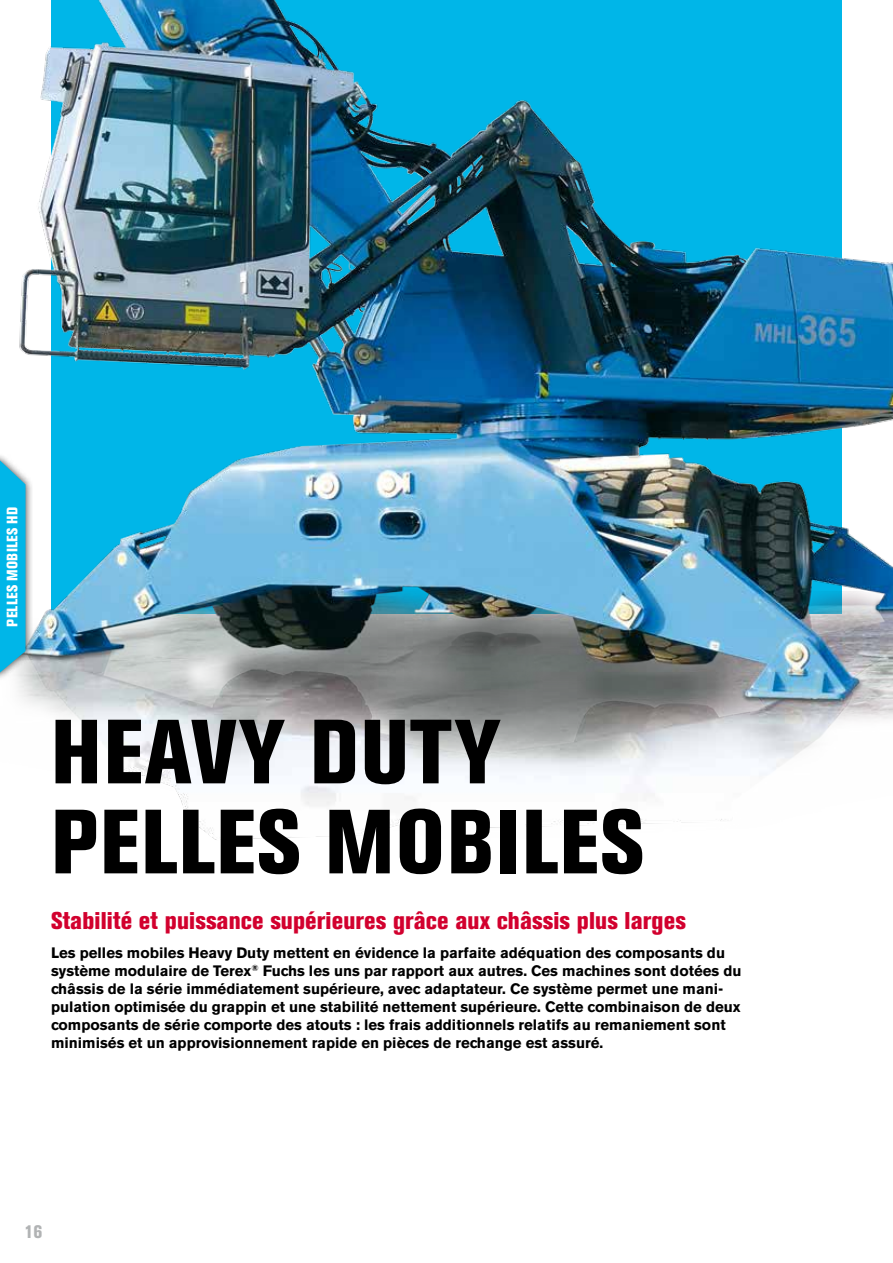
<style>
.page{position:relative;width:893px;height:1263px;background:#fff}
.page>*{position:absolute;margin:0;border:0;box-sizing:border-box;transform-origin:0 0}
.t1{font:800 condensed 90px/90px "Akzidenz Grotesk BE";letter-spacing:.02em;color:#000}
.t2{font:800 condensed 24px "Akzidenz Grotesk BE";letter-spacing:.005em;color:#d2002e}
.t3{font:800 condensed 18px "Akzidenz Grotesk BE";color:#b1b3b4}
.t4{font:700 15px/18px "Akzidenz Grotesk BE";color:#000}
.t5{font:800 condensed 15px "Akzidenz Grotesk BE";letter-spacing:.02em;color:#fff}
</style>
<div class="page">
<img style="left:17px;top:0;width:876px;height:840px">
<div style="left:0;top:452px;width:34px;height:229px;background:#000;opacity:.75"></div>
<svg style="left:0;top:460px;width:26px;height:212px"></svg>
<p class="t5" style="left:4px;top:626px;width:121px;rotate:-90deg">PELLES MOBILES HD</p>
<h1 class="t1" style="left:51px;top:708px;width:594px">HEAVY DUTY<br>PELLES MOBILES</h1>
<h2 class="t2" style="left:51px;top:907px;width:636px">Stabilité et puissance supérieures grâce aux châssis plus larges</h2>
<p class="t4" style="left:51px;top:944px;width:692px">Les pelles mobiles Heavy Duty mettent en évidence la parfaite adéquation des composants du système modulaire de Terex<sup>®</sup> Fuchs les uns par rapport aux autres. Ces machines sont dotées du châssis de la série immédiatement supérieure, avec adaptateur. Ce système permet une mani&shy;pulation optimisée du grappin et une stabilité nettement supérieure. Cette combinaison de deux composants de série comporte des atouts : les frais additionnels relatifs au remaniement sont minimisés et un approvisionnement rapide en pièces de rechange est assuré.</p>
<p class="t3" style="left:25px;top:1221px;width:19px">16</p>
</div>
